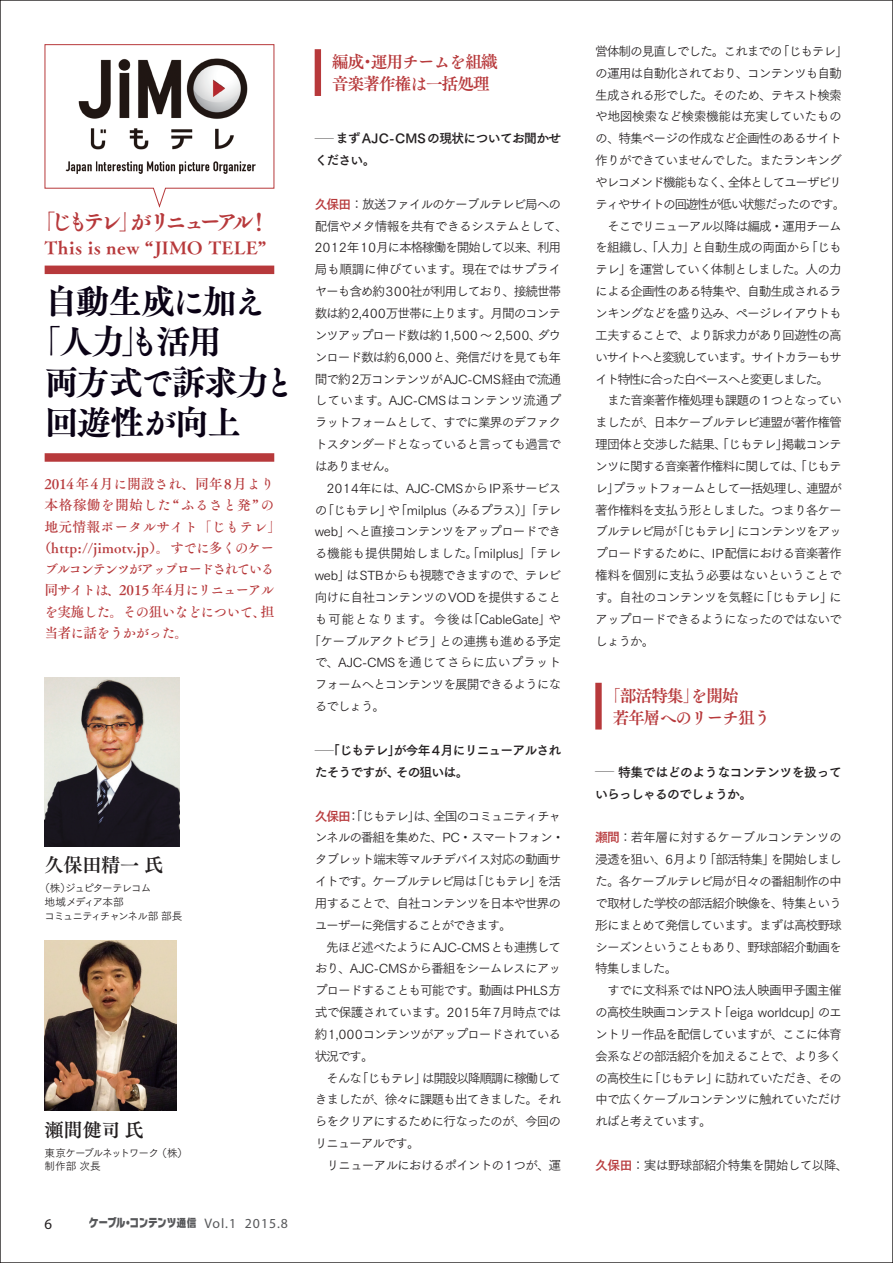
<style>
.page{position:relative;width:893px;height:1263px;background:#fff}
.page>*{position:absolute;margin:0;border:0;box-sizing:border-box;transform-origin:0 0}
.t1{font:34.05px "Tsuku A Old Min Pr 6 E";letter-spacing:-.06em;color:#0a0215}
.t2{font:34.05px "Tsuku A Old Min Pr 6 E";letter-spacing:-.09em;color:#0a0215}
.t3{font:22.35px "Tsuku A Old Min Pr 6 E";letter-spacing:-.25em;color:#b7393b}
.t4{font:19.2px "Tsuku Min Pr 5 B";letter-spacing:-.015em;color:#231f20}
.t5{font:19.2px "Tsuku A Old Min Pr 6 B";color:#231f20}
.t6{font:16.95px/21.9px "Tsuku A Old Min Pr 6 B";letter-spacing:-.075em;color:#b7393b}
.t7{font:16.95px "Tsuku A Old Min Pr 6 E";letter-spacing:.03em;color:#b7393b}
.t8{font:14.85px "Myriad Pro";color:#231f20}
.t9{font:13.8px "Tsuku A Old Min Pr 6 D";letter-spacing:.02em;color:#b7393b}
.t10{font:13.8px "Tsuku A Old Min Pr 6 D";letter-spacing:-.06em;color:#b7393b}
.t11{font:13.8px "Myriad Pro";letter-spacing:.07em;color:#57585a}
.t12{font:13.8px "Tsuku A Old Min Pr 6 D";letter-spacing:-.095em;color:#b7393b}
.t13{font:13.8px "Tsuku A Old Min Pr 6 D";letter-spacing:-.015em;color:#b7393b}
.t14{font:13.8px "Tsuku A Old Min Pr 6 D";letter-spacing:-.13em;color:#b7393b}
.t15{font:13.8px "Tsuku A Old Min Pr 6 D";letter-spacing:.01em;color:#b7393b}
.t16{font:12.75px/21.9px "Tsuku Go Pro R";letter-spacing:-.085em;color:#231f20}
.t17{font:12.75px/21.9px "Tsuku Go Pro B";letter-spacing:-.06em;color:#231f20}
.t18{font:12.75px "Tsuku Go Pro R";letter-spacing:-.005em;color:#231f20}
.t19{font:12.75px "Tsuku Go Pro R";letter-spacing:-.06em;color:#231f20}
.t20{font:12.75px/21.9px "Tsuku Go Pro B";letter-spacing:-.025em;color:#231f20}
.t21{font:12.75px "Tsuku Go Pro R";letter-spacing:-.015em;color:#231f20}
.t22{font:12.75px "Tsuku Go Pro R";letter-spacing:-.01em;color:#231f20}
.t23{font:12.75px "Tsuku Go Pro R";letter-spacing:.045em;color:#231f20}
.t24{font:12.75px "Tsuku Go Pro R";letter-spacing:-.055em;color:#231f20}
.t25{font:12.75px "Tsuku Go Pro R";letter-spacing:-.045em;color:#231f20}
.t26{font:12.75px "Tsuku Go Pro R";letter-spacing:-.035em;color:#231f20}
.t27{font:10.65px/13.8px "Tsuku Go Pro R";letter-spacing:-.105em;color:#231f20}
.s1{font-family:"Typelabo N Std";font-weight:900;font-size:11.4px}
.s2{font-family:"UD Shin Go Pro";font-weight:800;font-size:10.95px}
.s3{font-family:"Tsuku Go Pro B";color:#b7393b}
</style>
<div class="page">
<div style="left:315px;top:49px;width:6px;height:47px;background:#b7393b"></div>
<div style="left:595px;top:683px;width:7px;height:46px;background:#b7393b"></div>
<svg style="left:44px;top:44px;width:231px;height:164px"></svg>
<div style="left:45px;top:266px;width:229px;height:8px;background:#b7393b"></div>
<div style="left:45px;top:453px;width:229px;height:9px;background:#b7393b"></div>
<img style="left:45px;top:677px;width:135px;height:170px">
<img style="left:45px;top:940px;width:132px;height:170px">
<h2 class="t3" style="left:33px;top:209px;width:238px">「じもテレ」がリニューアル！</h2>
<h3 class="t7" style="left:45px;top:238px;width:223px">This is new “JIMO TELE”</h3>
<h1 class="t2" style="left:45px;top:282px;width:223px">自動生成に加え</h1>
<h1 class="t1" style="left:28px;top:322px;width:196px">「人力」も活用</h1>
<h1 class="t1" style="left:45px;top:363px;width:253px">両方式で訴求力と</h1>
<h1 class="t1" style="left:45px;top:403px;width:198px">回遊性が向上</h1>
<p class="t13" style="left:45px;top:472px;width:231px">2014年4月に開設され、同年8月より</p>
<p class="t9" style="left:45px;top:493px;width:231px">本格稼働を開始した“ふるさと発”の</p>
<p class="t15" style="left:45px;top:514px;width:238px">地元情報ポータルサイト「じもテレ」</p>
<p class="t9" style="left:38px;top:535px;width:238px">（http://jimotv.jp）。すでに多くのケー</p>
<p class="t14" style="left:45px;top:557px;width:231px">ブルコンテンツがアップロードされている</p>
<p class="t12" style="left:45px;top:578px;width:231px">同サイトは、2015 年4月にリニューアル</p>
<p class="t10" style="left:45px;top:599px;width:231px">を実施した。その狙いなどについて、担</p>
<p class="t10" style="left:45px;top:620px;width:145px">当者に話をうかがった。</p>
<h3 class="t4" style="left:45px;top:848px;width:120px">久保田精一 氏</h3>
<p class="t27" style="left:45px;top:880px;width:139px;text-indent:-5px">（株）ジュピターテレコム<br>地域メディア本部<br>コミュニティチャンネル部 部長</p>
<h3 class="t5" style="left:45px;top:1113px;width:101px">瀬間健司 氏</h3>
<p class="t27" style="left:45px;top:1144px;width:145px">東京ケーブルネットワーク （株）制作部 次長</p>
<p class="t8" style="left:45px;top:1214px;width:9px">6</p>
<p class="t11" style="left:89px;top:1214px;width:200px"><span class="s1">ケーブル・コンテンツ</span><span class="s2">通信</span> Vol.1 2015.8</p>
<h3 class="t6" style="left:332px;top:51px;width:168px">編成・運用チームを組織音楽著作権は一括処理</h3>
<p class="t17" style="left:315px;top:126px;width:248px"><sup>―</sup>まずAJC-CMSの現状についてお聞かせください。</p>
<p class="t16" style="left:315px;top:192px;width:248px"><span class="s3">久保田</span>：放送ファイルのケーブルテレビ局への</p>
<p class="t24" style="left:315px;top:215px;width:255px">配信やメタ情報を共有できるシステムとして、</p>
<p class="t16" style="left:315px;top:235px;width:248px">2012年 10月に本格稼働を開始して以来、利用</p>
<p class="t26" style="left:315px;top:259px;width:248px">局も順調に伸びています。現在ではサプライ</p>
<p class="t16" style="left:315px;top:279px;width:248px">ヤーも含め約300社が利用しており、接続世帯</p>
<p class="t16" style="left:315px;top:301px;width:248px">数は約2,400万世帯に上ります。月間のコンテ</p>
<p class="t16" style="left:315px;top:323px;width:248px">ンツアップロード数は約1,500 ～ 2,500、ダウ</p>
<p class="t16" style="left:315px;top:345px;width:248px">ンロード数は約6,000と、発信だけを見ても年</p>
<p class="t16" style="left:315px;top:366px;width:248px">間で約2万コンテンツがAJC-CMS経由で流通</p>
<p class="t18" style="left:315px;top:390px;width:248px">しています。AJC-CMSはコンテンツ流通プ</p>
<p class="t16" style="left:315px;top:410px;width:248px">ラットフォームとして、すでに業界のデファク</p>
<p class="t16" style="left:315px;top:432px;width:248px">トスタンダードとなっていると言っても過言で</p>
<p class="t16" style="left:315px;top:454px;width:84px">はありません。</p>
<p class="t21" style="left:315px;top:477px;width:248px">　2014年には、AJC-CMSからIP系サービス</p>
<p class="t16" style="left:315px;top:497px;width:248px">の「じもテレ」や「milplus（みるプラス）」「テレ</p>
<p class="t16" style="left:315px;top:519px;width:248px">web」へと直接コンテンツをアップロードでき</p>
<p class="t22" style="left:315px;top:543px;width:248px">る機能も提供開始しました。「milplus」「テレ</p>
<p class="t16" style="left:315px;top:563px;width:248px">web」はSTBからも視聴できますので、テレビ</p>
<p class="t19" style="left:315px;top:587px;width:248px">向けに自社コンテンツのVODを提供すること</p>
<p class="t23" style="left:315px;top:608px;width:248px">も可能となります。今後は「CableGate」や</p>
<p class="t25" style="left:308px;top:630px;width:254px">「ケーブルアクトビラ」との連携も進める予定</p>
<p class="t18" style="left:315px;top:652px;width:248px">で、AJC-CMSを通じてさらに広いプラット</p>
<p class="t16" style="left:315px;top:672px;width:248px">フォームへとコンテンツを展開できるようにな</p>
<p class="t16" style="left:315px;top:694px;width:72px">るでしょう。</p>
<p class="t17" style="left:315px;top:738px;width:248px"><sup>―</sup>「じもテレ」が今年4月にリニューアルされたそうですが、その狙いは。</p>
<p class="t16" style="left:315px;top:803px;width:251px"><span class="s3">久保田</span>：「じもテレ」は、全国のコミュニティチャンネルの番組を集めた、PC・スマートフォン・タブレット端末等マルチデバイス対応の動画サイトです。ケーブルテレビ局は「じもテレ」を活用することで、自社コンテンツを日本や世界のユーザーに発信することができます。<br>　先ほど述べたようにAJC-CMSとも連携しており、AJC-CMSから番組をシームレスにアップロードすることも可能です。動画はPHLS方式で保護されています。2015年7月時点では約1,000コンテンツがアップロードされている状況です。<br>　そんな「じもテレ」は開設以降順調に稼働してきましたが、徐々に課題も出てきました。それらをクリアにするために行なったのが、今回のリニューアルです。<br>　リニューアルにおけるポイントの1つが、運</p>
<p class="t16" style="left:595px;top:39px;width:254px">営体制の見直しでした。これまでの「じもテレ」の運用は自動化されており、コンテンツも自動生成される形でした。そのため、テキスト検索や地図検索など検索機能は充実していたものの、特集ページの作成など企画性のあるサイト作りができていませんでした。またランキングやレコメンド機能もなく、全体としてユーザビリティやサイトの回遊性が低い状態だったのです。　そこでリニューアル以降は編成・運用チームを組織し、「人力」と自動生成の両面から「じもテレ」を運営していく体制としました。人の力による企画性のある特集や、自動生成されるランキングなどを盛り込み、ページレイアウトも工夫することで、より訴求力があり回遊性の高いサイトへと変貌しています。サイトカラーもサイト特性に合った白ベースへと変更しました。<br>　また音楽著作権処理も課題の1つとなっていましたが、日本ケーブルテレビ連盟が著作権管理団体と交渉した結果、「じもテレ」掲載コンテンツに関する音楽著作権料に関しては、「じもテレ」プラットフォームとして一括処理し、連盟が著作権料を支払う形としました。つまり各ケーブルテレビ局が「じもテレ」にコンテンツをアップロードするために、IP配信における音楽著作権料を個別に支払う必要はないということです。自社のコンテンツを気軽に「じもテレ」にアップロードできるようになったのではないでしょうか。</p>
<h3 class="t6" style="left:612px;top:684px;width:160px;text-indent:-9px">「部活特集」を開始<br>若年層へのリーチ狙う</h3>
<p class="t20" style="left:595px;top:759px;width:248px"><sup>―</sup> 特集ではどのようなコンテンツを扱っていらっしゃるのでしょうか。</p>
<p class="t16" style="left:595px;top:825px;width:248px"><span class="s3">瀬間</span>：若年層に対するケーブルコンテンツの浸透を狙い、6月より「部活特集」を開始しました。各ケーブルテレビ局が日々の番組制作の中で取材した学校の部活紹介映像を、特集という形にまとめて発信しています。まずは高校野球シーズンということもあり、野球部紹介動画を特集しました。<br>　すでに文科系ではNPO法人映画甲子園主催の高校生映画コンテスト「eiga worldcup」のエントリー作品を配信していますが、ここに体育会系などの部活紹介を加えることで、より多くの高校生に「じもテレ」に訪れていただき、その中で広くケーブルコンテンツに触れていただければと考えています。</p>
<p class="t19" style="left:595px;top:1155px;width:255px"><span class="s3">久保田</span>：実は野球部紹介特集を開始して以降、</p>
</div>
